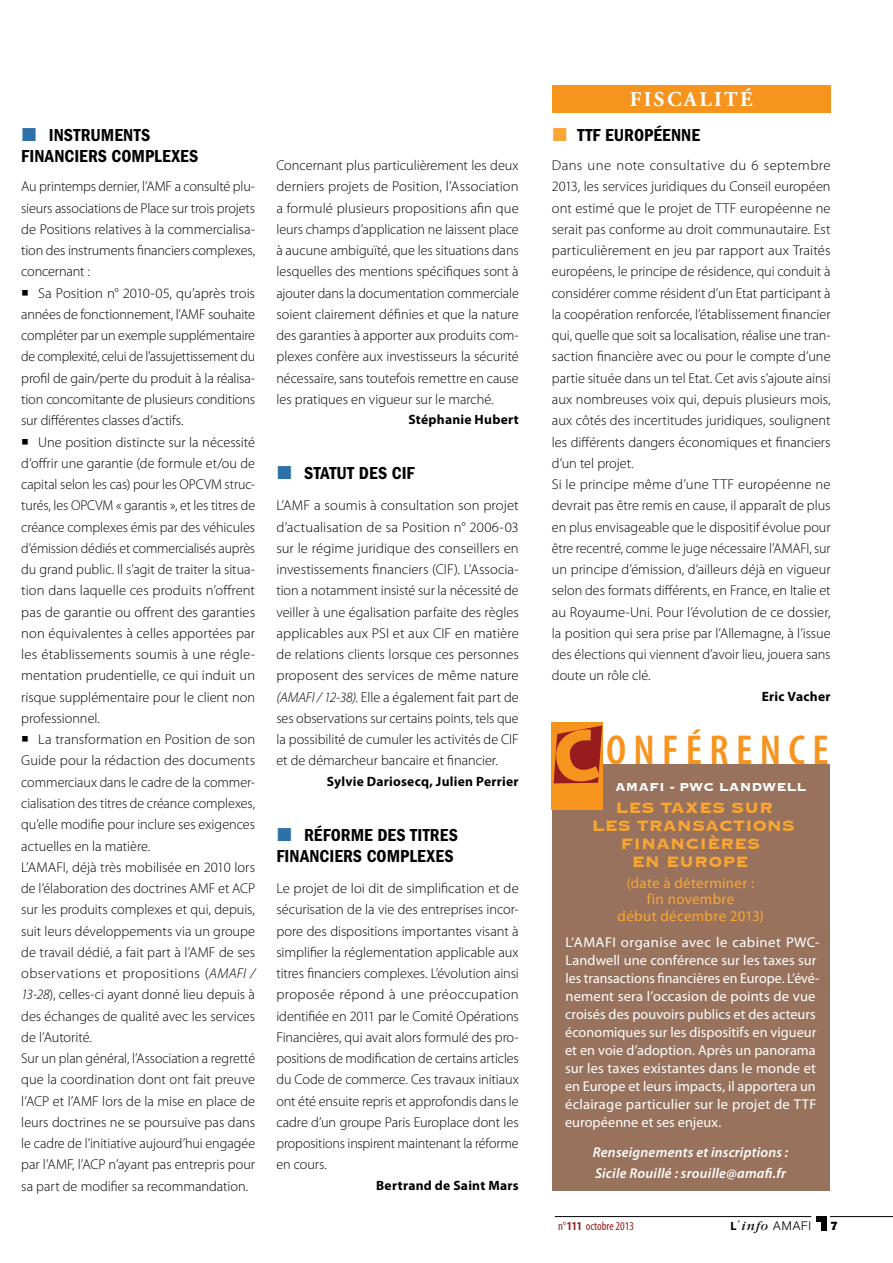
<style>
.page{position:relative;width:893px;height:1263px;background:#fff}
.page>*{position:absolute;margin:0;border:0;box-sizing:border-box;transform-origin:0 0}
.t1{font:600 condensed 42px "Myriad Pro";letter-spacing:.17em;color:#f7941e}
.t2{font:700 21px "Adobe Garamond Pro";letter-spacing:.115em;color:#fff}
.t3{font:700 19.5px "Copperplate";color:#faa634}
.t4{font:600 condensed 18px/21px "Franklin Gothic";letter-spacing:.005em;color:#000;text-align:right}
.t5{font:15px/16.5px "Myriad Pro";letter-spacing:.02em;color:#faa634;text-align:center}
.t6{font:700 15px "Copperplate";color:#fff}
.t7{font:300 14.25px/21.3px "Myriad Pro";color:#000;text-align:justify}
.t8{font:14.25px/18px "Myriad Pro";letter-spacing:.005em;color:#fff}
.t9{font:italic 600 14.25px/21px "Myriad Pro";letter-spacing:.015em;color:#fff}
.t10{font:700 13.5px "Myriad Pro";letter-spacing:.02em;color:#000}
.t11{font:condensed 12px "Myriad Pro";color:#981b1e}
.t12{font:300 12px "Helvetica Neue";letter-spacing:.08em;color:#000}
.t13{font:800 12px "Franklin Gothic";color:#000}
.s1{font-style:italic}
.s2{font-weight:700}
.s3{font-family:"Myriad";font-weight:700}
.s4{font-family:"Garamond";font-weight:400;font-style:italic}
.s5{font-family:"Garamond";font-weight:400;font-style:italic;font-size:13.5px}
</style>
<div class="page">
<hr style="left:830px;top:1216px;width:63px;height:1px;background:#000">
<div style="left:821px;top:1216px;width:5px;height:14px;background:#000"></div>
<div style="left:816px;top:1216px;width:10px;height:5px;background:#000"></div>
<hr style="left:555px;top:1216px;width:256px;height:1px;background:#000">
<div style="left:552px;top:85px;width:279px;height:28px;background:#f7941e"></div>
<div style="left:552px;top:764px;width:277px;height:427px;background:#98725c"></div>
<div style="left:552px;top:722px;width:51px;height:88px;background:#f7941e"></div>
<svg style="left:553px;top:725px;width:49px;height:59px"></svg>
<p class="t4" style="left:21px;top:125px;width:179px;text-align:left;text-indent:28px">INSTRUMENTS<br>FINANCI ERS COMPLEXES</p>
<p class="t7" style="left:21px;top:176px;width:235px">Au printemps dernier, l’AMF a consulté plu&shy;sieurs associations de Place sur trois projets de Positions relatives à la commercialisa&shy;tion des instruments financiers complexes, concernant :</p>
<p class="t7" style="left:21px;top:282px;width:235px;text-indent:17px">Sa Position n° 2010-05, qu’après trois années de fonctionnement, l’AMF souhaite compléter par un exemple supplémentaire de complexité, celui de l’assujettissement du profil de gain/perte du produit à la réalisa&shy;tion concomitante de plusieurs conditions sur différentes classes d’actifs.</p>
<p class="t7" style="left:21px;top:431px;width:235px;text-indent:17px">Une position distincte sur la nécessité d’offrir une garantie (de formule et/ou de capital selon les cas) pour les OPCVM struc&shy;turés, les OPCVM « garantis », et les titres de créance complexes émis par des véhicules d’émission dédiés et commercialisés auprès du grand public. Il s’agit de traiter la situa&shy;tion dans laquelle ces produits n’offrent pas de garantie ou offrent des garanties non équivalentes à celles apportées par les établissements soumis à une régle&shy;mentation prudentielle, ce qui induit un risque supplémentaire pour le client non professionnel.</p>
<p class="t7" style="left:21px;top:729px;width:235px;text-align:left;text-indent:17px">La transformation en Position de son Guide pour la rédaction des documents commerciaux dans le cadre de la commer&shy;cialisation des titres de créance complexes, qu’elle modifie pour inclure ses exigences actuelles en la matière.<br>L’AMAFI, déjà très mobilisée en 2010 lors de l’élaboration des doctrines AMF et ACP sur les produits complexes et qui, depuis, suit leurs développements via un groupe de travail dédié, a fait part à l’AMF de ses observations et propositions (<span class="s1">AMAFI / 13-28</span>), celles-ci ayant donné lieu depuis à des échanges de qualité avec les services de l’Autorité.<br>Sur un plan général, l’Association a regretté que la coordination dont ont fait preuve l’ACP et l’AMF lors de la mise en place de leurs doctrines ne se poursuive pas dans le cadre de l’initiative aujourd’hui engagée par l’AMF, l’ACP n’ayant pas entrepris pour sa part de modifier sa recommandation.</p>
<p class="t7" style="left:276px;top:155px;width:244px">Concernant plus particulièrement les deux derniers projets de Position, l’Association a formulé plusieurs propositions afin que leurs champs d’application ne laissent place à aucune ambiguïté, que les situations dans lesquelles des mentions spécifiques sont à ajouter dans la documentation commerciale soient clairement définies et que la nature des garanties à apporter aux produits com&shy;plexes confère aux investisseurs la sécurité nécessaire, sans toutefois remettre en cause les pratiques en vigueur sur le marché.</p>
<p class="t10" style="left:408px;top:411px;width:112px">Stéphanie Hubert</p>
<p class="t4" style="left:304px;top:463px;width:111px">STATUT DES CIF</p>
<p class="t7" style="left:276px;top:495px;width:244px">L’AMF a soumis à consultation son projet d’actualisation de sa Position n° 2006-03 sur le régime juridique des conseillers en investissements financiers (CIF). L’Associa&shy;tion a notamment insisté sur la nécessité de veiller à une égalisation parfaite des règles applicables aux PSI et aux CIF en matière de relations clients lorsque ces personnes proposent des services de même nature <span class="s1">(AMAFI / 12-38)</span>. Elle a également fait part de ses observations sur certains points, tels que la possibilité de cumuler les activités de CIF et de démarcheur bancaire et financier.</p>
<p class="t10" style="left:327px;top:772px;width:193px">Sylvie Dariosecq, Julien Perrier</p>
<p class="t4" style="left:276px;top:824px;width:183px">RÉFORME DES TITRES<br>FINANCI ERS COMPLEXES</p>
<p class="t7" style="left:276px;top:877px;width:244px">Le projet de loi dit de simplification et de sécurisation de la vie des entreprises incor&shy;pore des dispositions importantes visant à simplifier la réglementation applicable aux titres financiers complexes. L’évolution ainsi proposée répond à une préoccupation identifiée en 2011 par le Comité Opérations Financières, qui avait alors formulé des pro&shy;positions de modification de certains articles du Code de commerce. Ces travaux initiaux ont été ensuite repris et approfondis dans le cadre d’un groupe Paris Europlace dont les propositions inspirent maintenant la réforme en cours.</p>
<p class="t10" style="left:376px;top:1176px;width:144px">Bertrand de Saint Mars</p>
<h2 class="t2" style="left:630px;top:88px;width:124px">FI SCALITÉ</h2>
<p class="t4" style="left:577px;top:125px;width:124px">TTF EUROPÉENNE</p>
<p class="t7" style="left:552px;top:155px;width:280px;text-align:left">Dans une note consultative du 6 septembre 2013, les services juridiques du Conseil européen ont estimé que le projet de TTF européenne ne serait pas conforme au droit communautaire. Est particulièrement en jeu par rapport aux Traités européens, le principe de résidence, qui conduit à considérer comme résident d’un Etat participant à la coopération renforcée, l’établissement financier qui, quelle que soit sa localisation, réalise une tran&shy;saction financière avec ou pour le compte d’une partie située dans un tel Etat. Cet avis s’ajoute ainsi aux nombreuses voix qui, depuis plusieurs mois, aux côtés des incertitudes juridiques, soulignent les différents dangers économiques et financiers d’un tel projet.<br>Si le principe même d’une TTF européenne ne devrait pas être remis en cause, il apparaît de plus en plus envisageable que le dispositif évolue pour être recentré, comme le juge nécessaire l’AMAFI, sur un principe d’émission, d’ailleurs déjà en vigueur selon des formats différents, en France, en Italie et au Royaume-Uni. Pour l’évolution de ce dossier, la position qui sera prise par l’Allemagne, à l’issue des élections qui viennent d’avoir lieu, jouera sans doute un rôle clé.</p>
<p class="t10" style="left:762px;top:687px;width:70px">Eric Vacher</p>
<h1 class="t1" style="left:606px;top:724px;width:224px">ONFÉRENCE</h1>
<p class="t6" style="left:615px;top:777px;width:12px">AMA</p>
<p class="t6" style="left:649px;top:777px;width:159px">FI - PWC Landwell</p>
<h3 class="t3" style="left:615px;top:795px;width:159px">Les taxes sur</h3>
<h3 class="t3" style="left:592px;top:813px;width:205px">les transactions</h3>
<h3 class="t3" style="left:620px;top:831px;width:141px">fi nanci ères</h3>
<h3 class="t3" style="left:632px;top:849px;width:104px">en Europe</h3>
<p class="t5" style="left:618px;top:874px;width:148px">(date à déterminer : fin novembre<br>début décembre 2013)</p>
<p class="t8" style="left:565px;top:933px;width:256px">L’AMAFI organise avec le cabinet PWC-Landwell une conférence sur les taxes sur les transactions financières en Europe. L’évé&shy;nement sera l’occasion de points de vue croisés des pouvoirs publics et des acteurs économiques sur les dispositifs en vigueur et en voie d’adoption. Après un panorama sur les taxes existantes dans le monde et en Europe et leurs impacts, il apportera un éclairage particulier sur le projet de TTF européenne et ses enjeux.</p>
<p class="t9" style="left:593px;top:1141px;width:197px">Renseignements et inscriptions :<br>Sicile Rouillé : srouille@amafi.fr</p>
<p class="t11" style="left:558px;top:1218px;width:77px">n°<span class="s2">111</span> octobre 2013</p>
<p class="t12" style="left:730px;top:1218px;width:82px"><span class="s3">L</span><span class="s4">’</span> <span class="s5">info</span> AMAFI</p>
<p class="t13" style="left:831px;top:1219px;width:9px">7</p>
</div>
